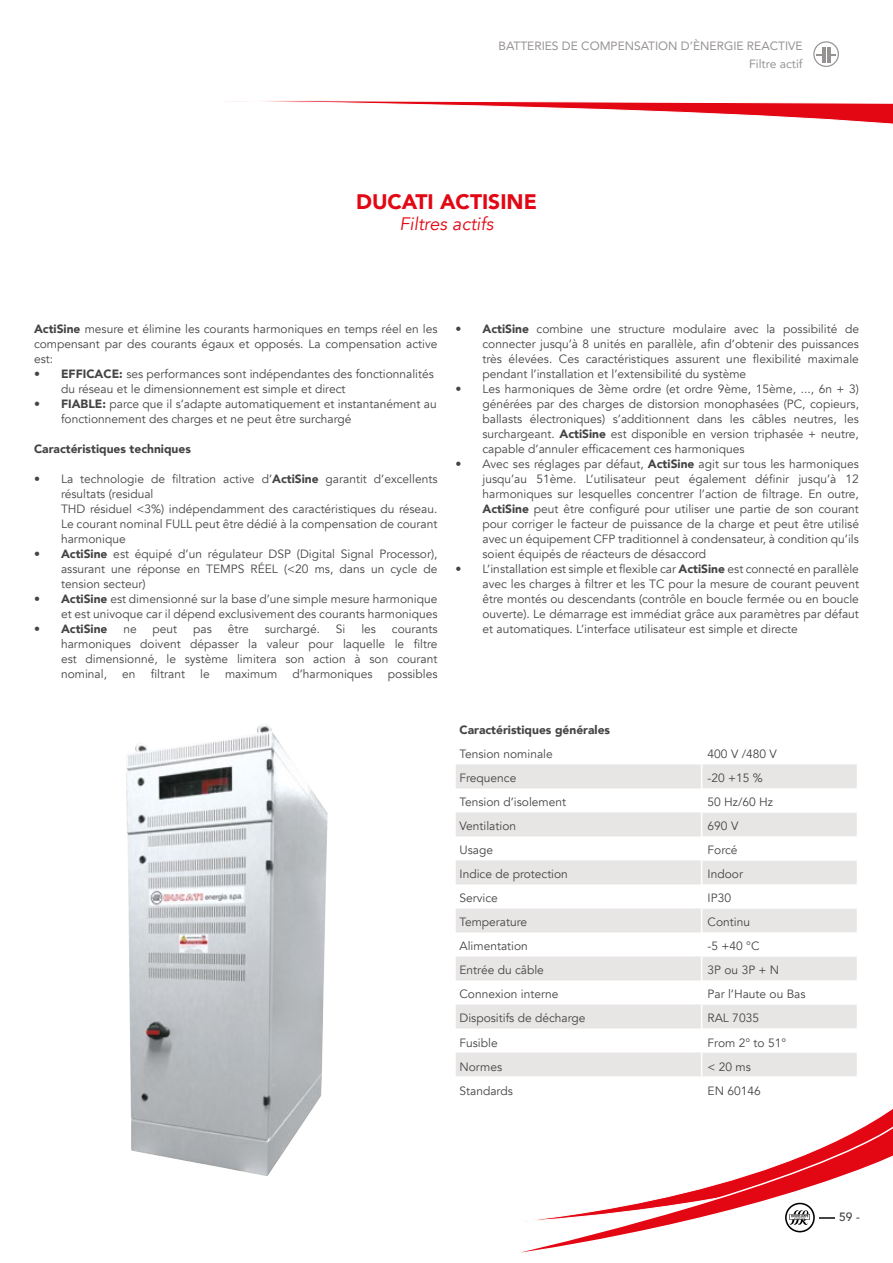
<style>
.page{position:relative;width:893px;height:1263px;background:#fff}
.page>*{position:absolute;margin:0;border:0;box-sizing:border-box;transform-origin:0 0}
.t1{font:900 21px "Avenir";color:#e30613}
.t2{font:italic 18px "Avenir";color:#e30613}
.t3{font:12px/15px "Avenir";color:#454444;text-align:justify}
.t4{font:900 12px "Avenir";color:#454444}
.t5{font:12px/18px "Avenir";color:#969292;text-align:right}
.t6{font:500 12px "Avenir";color:#454444}
.s1{font-weight:900}
.s2{font-weight:400}
</style>
<div class="page">
<svg style="left:813px;top:41px;width:26px;height:26px"></svg>
<hr style="left:822px;top:47px;width:3px;height:15px;background:#969292">
<svg style="left:521px;top:1109px;width:372px;height:144px"></svg>
<svg style="left:229px;top:100px;width:664px;height:24px"></svg>
<svg style="left:785px;top:1203px;width:49px;height:29px"></svg>
<div style="left:456px;top:764px;width:401px;height:24px;background:#e8e5e5"></div>
<svg style="left:456px;top:788px;width:401px;height:288px"></svg>
<svg style="left:701px;top:764px;width:1px;height:312px"></svg>
<img style="left:126px;top:724px;width:202px;height:452px">
<p class="t5" style="left:499px;top:37px;width:306px">BATTERIES DE COMPENSATION D’ÈNERGIE REACTIVE<br>Filtre actif</p>
<h1 class="t1" style="left:356px;top:184px;width:182px">DUCATI ACTISINE</h1>
<h2 class="t2" style="left:399px;top:213px;width:96px">Filtres actifs</h2>
<p class="t3" style="left:34px;top:322px;width:405px"><span class="s1">ActiSine</span> mesure et élimine les courants harmoniques en temps réel en les compensant par des courants égaux et opposés. La compensation active est:</p>
<p class="t3" style="left:61px;top:367px;width:374px;text-indent:-27px">• <span class="s1">EFFICACE:</span> ses performances sont indépendantes des fonctionnalités du réseau et le dimensionnement est simple et direct</p>
<p class="t3" style="left:61px;top:397px;width:377px;text-indent:-27px">• <span class="s1">FIABLE:</span> parce que il s’adapte automatiquement et instantanément au fonctionnement des charges et ne peut être surchargé</p>
<p class="t4" style="left:34px;top:439px;width:158px">Caractéristiques techniques</p>
<p class="t3" style="left:61px;top:472px;width:378px;text-align:left;text-indent:-27px">• La technologie de filtration active d’<span class="s1">ActiSine</span> garantit d’excellents résultats (residual<br>THD résiduel &lt;3%) indépendamment des caractéristiques du réseau.<br>Le courant nominal FULL peut être dédié à la compensation de courant harmonique</p>
<p class="t3" style="left:61px;top:547px;width:378px;text-indent:-27px">• <span class="s1">ActiSine</span> est équipé d’un régulateur DSP (Digital Signal Processor), assurant une réponse en TEMPS RÉEL (&lt;20 ms, dans un cycle de tension secteur)</p>
<p class="t3" style="left:34px;top:592px;width:405px;text-align:right">• <span class="s1">ActiSine</span> est dimensionné sur la base d’une simple mesure harmonique et est univoque car il dépend exclusivement des courants harmoniques</p>
<p class="t4" style="left:34px;top:619px;width:75px"><span class="s2">•</span> ActiSine</p>
<p class="t3" style="left:123px;top:622px;width:15px">ne</p>
<p class="t3" style="left:153px;top:622px;width:26px">peut</p>
<p class="t3" style="left:193px;top:622px;width:20px">pas</p>
<p class="t3" style="left:228px;top:622px;width:23px">être</p>
<p class="t3" style="left:265px;top:622px;width:57px">surchargé.</p>
<p class="t3" style="left:336px;top:622px;width:11px">Si</p>
<p class="t3" style="left:361px;top:622px;width:16px">les</p>
<p class="t3" style="left:61px;top:622px;width:378px;text-indent:331px">courants harmoniques doivent dépasser la valeur pour laquelle le filtre est dimensionné, le système limitera son action à son courant nominal,</p>
<p class="t3" style="left:122px;top:667px;width:15px">en</p>
<p class="t3" style="left:151px;top:667px;width:36px">filtrant</p>
<p class="t3" style="left:200px;top:667px;width:11px">le</p>
<p class="t3" style="left:225px;top:667px;width:54px">maximum</p>
<p class="t3" style="left:292px;top:667px;width:82px">d’harmoniques</p>
<p class="t3" style="left:388px;top:667px;width:51px">possibles</p>
<p class="t3" style="left:482px;top:322px;width:378px;text-indent:-27px">• <span class="s1">ActiSine</span> combine une structure modulaire avec la possibilité de connecter jusqu’à 8 unités en parallèle, afin d’obtenir des puissances très élevées. Ces caractéristiques assurent une flexibilité maximale pendant l’installation et l’extensibilité du système</p>
<p class="t3" style="left:482px;top:382px;width:378px;text-indent:-27px">• Les harmoniques de 3ème ordre (et ordre 9ème, 15ème, ..., 6n + 3) générées par des charges de distorsion monophasées (PC, copieurs, ballasts électroniques) s’additionnent dans les câbles neutres, les surchargeant. <span class="s1">ActiSine</span> est disponible en version triphasée + neutre, capable d’annuler efficacement ces harmoniques</p>
<p class="t3" style="left:482px;top:457px;width:378px;text-indent:-27px">• Avec ses réglages par défaut, <span class="s1">ActiSine</span> agit sur tous les harmoniques jusqu’au 51ème. L’utilisateur peut également définir jusqu’à 12 harmoniques sur lesquelles concentrer l’action de filtrage. En outre, <span class="s1">ActiSine</span> peut être configuré pour utiliser une partie de son courant pour corriger le facteur de puissance de la charge et peut être utilisé avec un équipement CFP traditionnel à condensateur, à condition qu’ils soient équipés de réacteurs de désaccord</p>
<p class="t3" style="left:482px;top:562px;width:378px;text-indent:-27px">• L’installation est simple et flexible car <span class="s1">ActiSine</span> est connecté en parallèle avec les charges à filtrer et les TC pour la mesure de courant peuvent être montés ou descendants (contrôle en boucle fermée ou en boucle ouverte). Le démarrage est immédiat grâce aux paramètres par défaut et automatiques. L’interface utilisateur est simple et directe</p>
<p class="t4" style="left:459px;top:720px;width:152px">Caractéristiques générales</p>
<p class="t3" style="left:459px;top:747px;width:95px">Tension nominale</p>
<p class="t3" style="left:708px;top:747px;width:71px">400 V /480 V</p>
<p class="t3" style="left:459px;top:771px;width:58px">Frequence</p>
<p class="t3" style="left:708px;top:771px;width:57px">-20 +15 %</p>
<p class="t3" style="left:459px;top:795px;width:108px">Tension d’isolement</p>
<p class="t3" style="left:708px;top:795px;width:67px">50 Hz/60 Hz</p>
<p class="t3" style="left:459px;top:819px;width:58px">Ventilation</p>
<p class="t3" style="left:708px;top:819px;width:32px">690 V</p>
<p class="t3" style="left:459px;top:843px;width:35px">Usage</p>
<p class="t3" style="left:708px;top:843px;width:32px">Forcé</p>
<p class="t3" style="left:459px;top:867px;width:110px">Indice de protection</p>
<p class="t3" style="left:708px;top:867px;width:37px">Indoor</p>
<p class="t3" style="left:459px;top:891px;width:40px">Service</p>
<p class="t3" style="left:708px;top:891px;width:25px">IP30</p>
<p class="t3" style="left:459px;top:915px;width:69px">Temperature</p>
<p class="t3" style="left:708px;top:915px;width:44px">Continu</p>
<p class="t3" style="left:459px;top:939px;width:70px">Alimentation</p>
<p class="t3" style="left:708px;top:939px;width:53px">-5 +40 °C</p>
<p class="t3" style="left:459px;top:963px;width:86px">Entrée du câble</p>
<p class="t3" style="left:708px;top:963px;width:73px">3P ou 3P + N</p>
<p class="t3" style="left:459px;top:987px;width:101px">Connexion interne</p>
<p class="t3" style="left:708px;top:987px;width:100px">Par l’Haute ou Bas</p>
<p class="t3" style="left:459px;top:1011px;width:127px">Dispositifs de décharge</p>
<p class="t3" style="left:708px;top:1011px;width:53px">RAL 7035</p>
<p class="t3" style="left:459px;top:1035px;width:40px">Fusible</p>
<p class="t3" style="left:708px;top:1035px;width:80px">From 2° to 51°</p>
<p class="t3" style="left:459px;top:1059px;width:44px">Normes</p>
<p class="t3" style="left:708px;top:1059px;width:45px">&lt; 20 ms</p>
<p class="t3" style="left:459px;top:1083px;width:55px">Standards</p>
<p class="t3" style="left:708px;top:1083px;width:55px">EN 60146</p>
<p class="t6" style="left:839px;top:1206px;width:22px">59 -</p>
</div>
